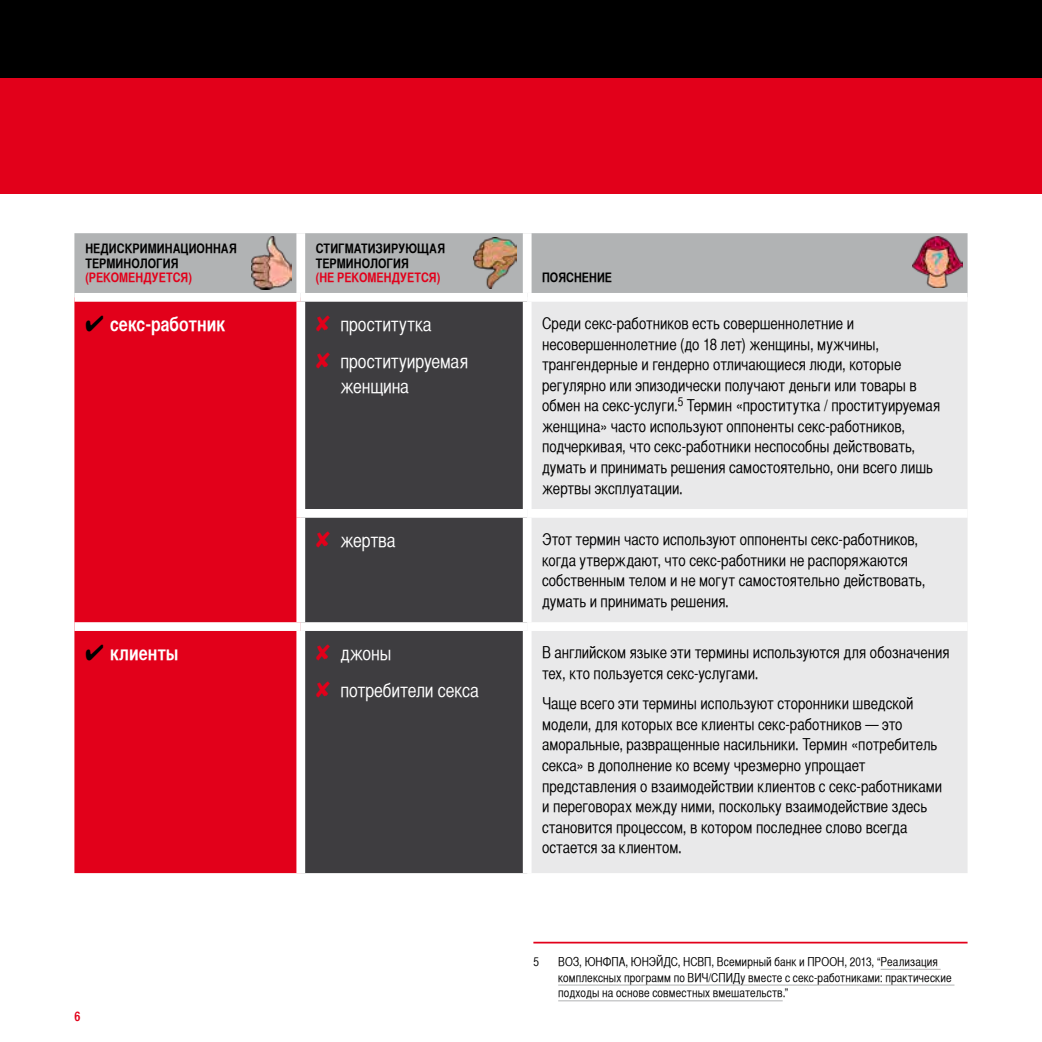
<style>
.page{position:relative;width:1042px;height:1042px;background:#fff}
.page>*{position:absolute;margin:0;border:0;box-sizing:border-box;transform-origin:0 0}
.t1{font:19.25px/36.9px "Helvetica CY";letter-spacing:-.005em;color:#fff}
.t2{font:700 19.25px "Helvetica CY";color:#fff}
.t3{font:16.1px/20.5px "Helvetica CY";color:#000}
.t4{font:700 13.12px/14.9px "Helvetica CY";letter-spacing:.01em;color:#000}
.t5{font:700 13.12px "Helvetica CY";letter-spacing:.005em;color:#e2001a}
.t6{font:12.25px/15.8px "Helvetica CY";letter-spacing:.005em;color:#000}
.s1{color:#000}
.s2{color:#e2001a}
</style>
<div class="page">
<div style="left:0;top:0;width:1042px;height:121px;background:#000"></div>
<div style="left:0;top:78px;width:1042px;height:115px;background:#e2001a"></div>
<div style="left:74px;top:233px;width:893px;height:60px;background:#b1b3b4"></div>
<div style="left:74px;top:302px;width:222px;height:571px;background:#e2001a"></div>
<div style="left:305px;top:302px;width:218px;height:571px;background:#3e3d40"></div>
<div style="left:532px;top:302px;width:435px;height:571px;background:#e9e9ea"></div>
<div style="left:296px;top:233px;width:9px;height:60px;background:#fff"></div>
<div style="left:523px;top:233px;width:8px;height:60px;background:#fff"></div>
<div style="left:74px;top:622px;width:227px;height:9px;background:#fff"></div>
<div style="left:301px;top:622px;width:226px;height:9px;background:#fff"></div>
<div style="left:527px;top:622px;width:440px;height:9px;background:#fff"></div>
<div style="left:296px;top:509px;width:231px;height:9px;background:#fff"></div>
<div style="left:527px;top:509px;width:440px;height:9px;background:#fff"></div>
<hr style="left:533px;top:942px;width:434px;height:1px;background:#e2001a">
<hr style="left:880px;top:969px;width:60px;height:1px;background:#b1b3b4">
<hr style="left:558px;top:984px;width:396px;height:1px;background:#b1b3b4">
<hr style="left:558px;top:1000px;width:225px;height:1px;background:#b1b3b4">
<img style="left:251px;top:237px;width:40px;height:52px">
<img style="left:474px;top:238px;width:43px;height:51px">
<img style="left:912px;top:237px;width:50px;height:51px">
<p class="t4" style="left:85px;top:240px;width:153px">НЕДИСКРИМИНАЦИОННАЯ<br>ТЕРМИНОЛОГИЯ</p>
<p class="t5" style="left:85px;top:270px;width:108px">(РЕКОМЕНДУЕТСЯ)</p>
<p class="t4" style="left:316px;top:240px;width:131px">СТИГМАТИЗИРУЮЩАЯ<br>ТЕРМИНОЛОГИЯ</p>
<p class="t5" style="left:316px;top:270px;width:126px">(НЕ РЕКОМЕНДУЕТСЯ)</p>
<p class="t4" style="left:542px;top:270px;width:72px">ПОЯСНЕНИЕ</p>
<p class="t2" style="left:85px;top:313px;width:141px"><span class="s1">✔</span> секс-работник</p>
<p class="t1" style="left:316px;top:306px;width:154px"><span class="s2">✘</span> проститутка<br><span class="s2">✘</span> проституируемая</p>
<p class="t1" style="left:340px;top:367px;width:70px">женщина</p>
<p class="t3" style="left:542px;top:313px;width:400px">Среди секс-работников есть совершеннолетние и несовершеннолетние (до 18 лет) женщины, мужчины, трангендерные и гендерно отличающиеся люди, которые регулярно или эпизодически получают деньги или товары в обмен на секс-услуги.<sup>5</sup> Термин «проститутка / проституируемая женщина» часто используют оппоненты секс-работников, подчеркивая, что секс-работники неспособны действовать, думать и принимать решения самостоятельно, они всего лишь жертвы эксплуатации.</p>
<p class="t1" style="left:316px;top:522px;width:81px"><span class="s2">✘</span> жертва</p>
<p class="t3" style="left:542px;top:529px;width:385px">Этот термин часто используют оппоненты секс-работников, когда утверждают, что секс-работники не распоряжаются собственным телом и не могут самостоятельно действовать, думать и принимать решения.</p>
<p class="t2" style="left:85px;top:642px;width:95px"><span class="s1">✔</span> клиенты</p>
<p class="t1" style="left:316px;top:635px;width:165px"><span class="s2">✘</span> джоны<br><span class="s2">✘</span> потребители секса</p>
<p class="t3" style="left:542px;top:642px;width:409px">В английском языке эти термины используются для обозначения тех, кто пользуется секс-услугами.</p>
<p class="t3" style="left:542px;top:693px;width:402px">Чаще всего эти термины используют сторонники шведской модели, для которых все клиенты секс-работников — это аморальные, развращенные насильники. Термин «потребитель секса» в дополнение ко всему чрезмерно упрощает представления о взаимодействии клиентов с секс-работниками и переговорах между ними, поскольку взаимодействие здесь становится процессом, в котором последнее слово всегда остается за клиентом.</p>
<p class="t5" style="left:74px;top:1008px;width:7px">6</p>
<p class="t6" style="left:533px;top:953px;width:7px">5</p>
<p class="t6" style="left:558px;top:953px;width:395px">ВОЗ, ЮНФПА, ЮНЭЙДС, НСВП, Всемирный банк и ПРООН, 2013, “Реализация комплексных программ по ВИЧ/СПИДу вместе с секс-работниками: практические подходы на основе совместных вмешательств.”</p>
</div>
